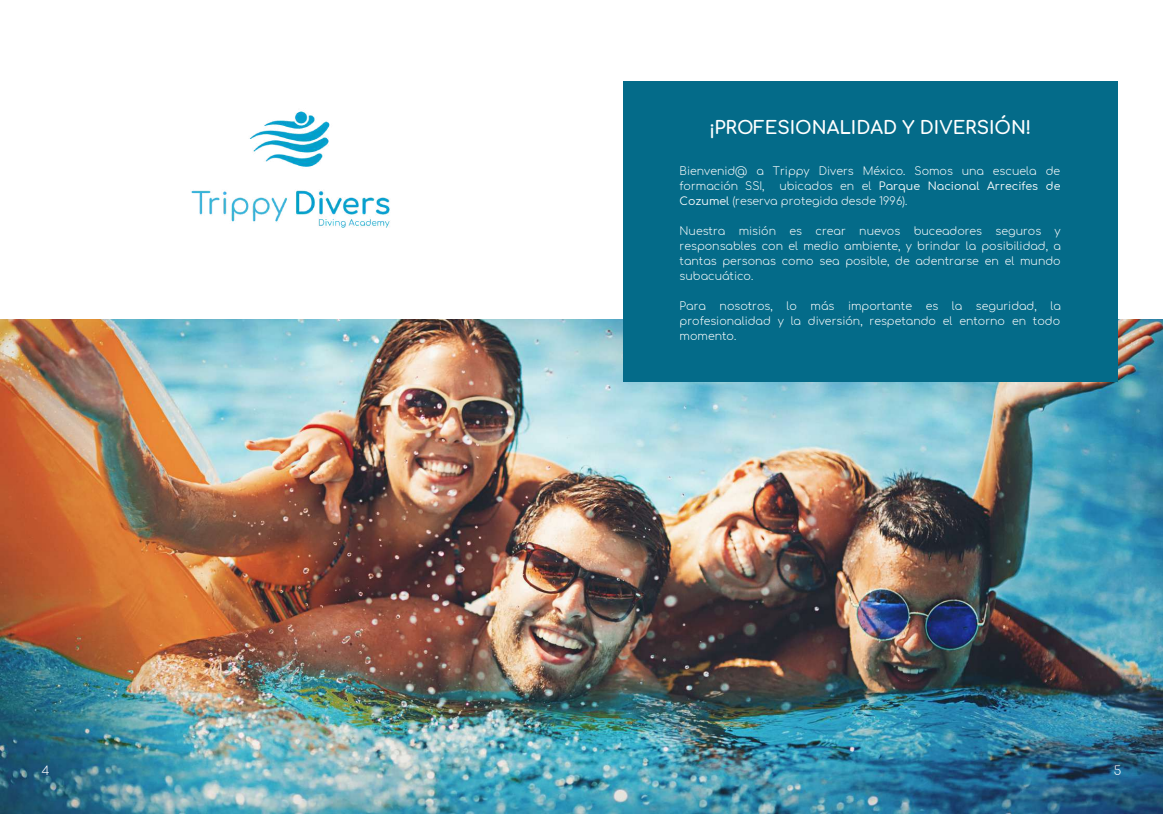
<style>
.page{position:relative;width:1163px;height:814px;background:#fff}
.page>*{position:absolute;margin:0;border:0;box-sizing:border-box;transform-origin:0 0}
.t1{font:700 18px "Comfortaa";color:#fff}
.t2{font:300 12px "Comfortaa";color:#fff}
.t3{font:300 11px/15px "Comfortaa";color:#fff}
.s1{font-weight:400}
</style>
<div class="page">
<img style="left:191px;top:111px;width:199px;height:117px">
<img style="left:0;top:319px;width:1162px;height:494px">
<div style="left:622px;top:81px;width:495px;height:301px;background:#046b89"></div>
<h1 class="t1" style="left:709px;top:118px;width:323px">¡PROFESIONALIDAD Y DIVERSIÓN!</h1>
<p class="t3" style="left:679px;top:164px;width:382px">Bienvenid@ a Trippy Divers México. Somos una escuela de formación SSI,</p>
<p class="t3" style="left:679px;top:179px;width:382px;text-indent:100px">ubicados en el <span class="s1">Parque Nacional Arrecifes de<br>Cozumel</span> (reserva protegida desde 1996).</p>
<p class="t3" style="left:679px;top:224px;width:382px;text-align:justify">Nuestra misión es crear nuevos buceadores seguros y responsables con el medio ambiente, y brindar la posibilidad, a tantas personas como sea posible, de adentrarse en el mundo subacuático.</p>
<p class="t3" style="left:679px;top:299px;width:382px;text-align:justify">Para nosotros, lo más importante es la seguridad, la profesionalidad y la diversión, respetando el entorno en todo momento.</p>
<p class="t2" style="left:42px;top:765px;width:9px">4</p>
<p class="t2" style="left:1113px;top:765px;width:9px">5</p>
</div>
